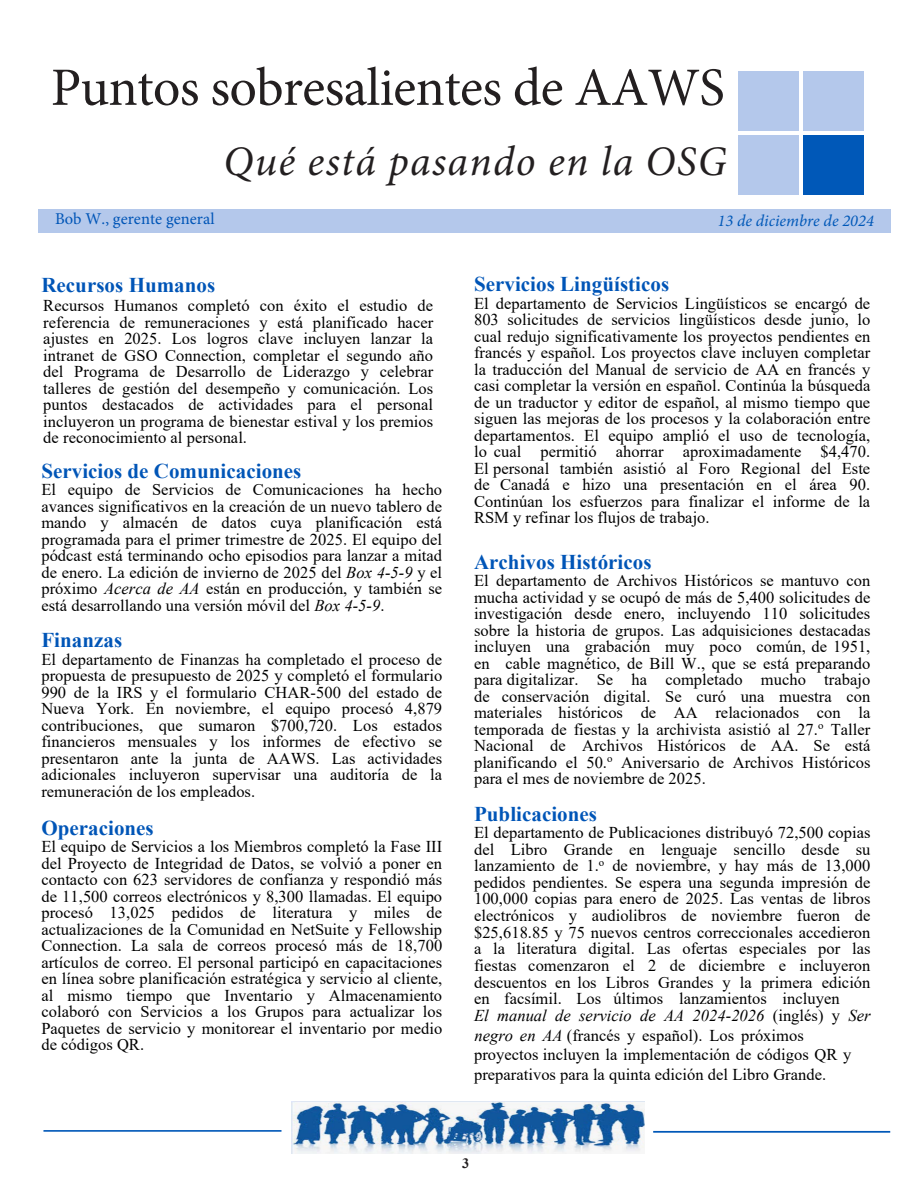
<style>
.page{position:relative;width:918px;height:1188px;background:#fff}
.page>*{position:absolute;margin:0;border:0;box-sizing:border-box;transform-origin:0 0}
.t1{font:54px "Minion Pro";letter-spacing:-.015em;color:#231f20}
.t2{font:italic 42px "Minion Pro";letter-spacing:.03em;color:#231f20}
.t3{font:700 21px "Times New Roman";color:#0055b7}
.t4{font:16.5px/16.5px "Times New Roman";letter-spacing:.005em;color:#000;text-align:justify}
.t5{font:16.5px "Minion Pro";letter-spacing:.005em;color:#0055b7}
.t6{font:italic 16.5px "Minion Pro";color:#0058b8}
.t7{font:700 14.25px "Times New Roman";color:#231f20}
.s1{font-style:italic}
</style>
<div class="page">
<div style="left:738px;top:71px;width:61px;height:60px;background:#b4c8eb"></div>
<div style="left:738px;top:135px;width:61px;height:60px;background:#b4c8eb"></div>
<div style="left:803px;top:71px;width:61px;height:60px;background:#b4c8eb"></div>
<div style="left:803px;top:135px;width:61px;height:60px;background:#0058b8"></div>
<div style="left:38px;top:209px;width:853px;height:24px;background:#b4c8eb"></div>
<img style="left:292px;top:1101px;width:352px;height:53px">
<hr style="left:653px;top:1130px;width:237px;height:3px;background:#0058b8">
<hr style="left:43px;top:1130px;width:239px;height:2px;background:#0058b8">
<p class="t1" style="left:51px;top:51px;width:676px">Puntos sobresalientes de AAWS</p>
<p class="t2" style="left:224px;top:133px;width:504px">Qué está pasando en la OSG</p>
<p class="t5" style="left:55px;top:208px;width:161px">Bob W., gerente general</p>
<p class="t6" style="left:718px;top:210px;width:158px">13 de diciembre de 2024</p>
<p class="t3" style="left:41px;top:270px;width:175px">Recursos Humanos</p>
<p class="t4" style="left:43px;top:297px;width:391px">Recursos Humanos completó con éxito el estudio de referencia de remuneraciones y está planificado hacer ajustes en 2025. Los logros clave incluyen lanzar la intranet de GSO Connection, completar el segundo año del Programa de Desarrollo de Liderazgo y celebrar talleres de gestión del desempeño y comunicación. Los puntos destacados de actividades para el personal incluyeron un programa de bienestar estival y los premios de reconocimiento al personal.</p>
<p class="t3" style="left:41px;top:456px;width:262px">Servicios de Comunicaciones</p>
<p class="t4" style="left:41px;top:481px;width:402px">El equipo de Servicios de Comunicaciones ha hecho avances significativos en la creación de un nuevo tablero de mando y almacén de datos cuya planificación está programada para el primer trimestre de 2025. El equipo del pódcast está terminando ocho episodios para lanzar a mitad de enero. La edición de invierno de 2025 del <span class="s1">Box 4-5-9</span> y el próximo <span class="s1">Acerca de AA</span> están en producción, y también se está desarrollando una versión móvil del <span class="s1">Box 4-5-9</span>.</p>
<p class="t3" style="left:41px;top:625px;width:82px">Finanzas</p>
<p class="t4" style="left:41px;top:650px;width:402px">El departamento de Finanzas ha completado el proceso de propuesta de presupuesto de 2025 y completó el formulario 990 de la IRS y el formulario CHAR-500 del estado de Nueva York. En noviembre, el equipo procesó 4,879 contribuciones, que sumaron $700,720. Los estados financieros mensuales y los informes de efectivo se presentaron ante la junta de AAWS. Las actividades adicionales incluyeron supervisar una auditoría de la remuneración de los empleados.</p>
<p class="t3" style="left:41px;top:813px;width:114px">Operaciones</p>
<p class="t4" style="left:41px;top:838px;width:402px">El equipo de Servicios a los Miembros completó la Fase III del Proyecto de Integridad de Datos, se volvió a poner en contacto con 623 servidores de confianza y respondió más de 11,500 correos electrónicos y 8,300 llamadas. El equipo procesó 13,025 pedidos de literatura y miles de actualizaciones de la Comunidad en NetSuite y Fellowship Connection. La sala de correos procesó más de 18,700 artículos de correo. El personal participó en capacitaciones en línea sobre planificación estratégica y servicio al cliente, al mismo tiempo que Inventario y Almacenamiento colaboró con Servicios a los Grupos para actualizar los Paquetes de servicio y monitorear el inventario por medio de códigos QR.</p>
<p class="t3" style="left:474px;top:269px;width:197px">Servicios Lingüísticos</p>
<p class="t4" style="left:474px;top:295px;width:398px">El departamento de Servicios Lingüísticos se encargó de 803 solicitudes de servicios lingüísticos desde junio, lo cual redujo significativamente los proyectos pendientes en francés y español. Los proyectos clave incluyen completar la traducción del Manual de servicio de AA en francés y casi completar la versión en español. Continúa la búsqueda de un traductor y editor de español, al mismo tiempo que siguen las mejoras de los procesos y la colaboración entre departamentos. El equipo amplió el uso de tecnología, lo cual permitió ahorrar aproximadamente $4,470.<br>El personal también asistió al Foro Regional del Este de Canadá e hizo una presentación en el área 90.<br>Continúan los esfuerzos para finalizar el informe de la RSM y refinar los flujos de trabajo.</p>
<p class="t3" style="left:474px;top:546px;width:179px">Archivos Históricos</p>
<p class="t4" style="left:474px;top:572px;width:398px">El departamento de Archivos Históricos se mantuvo con mucha actividad y se ocupó de más de 5,400 solicitudes de investigación desde enero, incluyendo 110 solicitudes sobre la historia de grupos. Las adquisiciones destacadas incluyen una grabación muy poco común, de 1951, en cable magnético, de Bill W., que se está preparando para digitalizar. Se ha completado mucho trabajo de conservación digital. Se curó una muestra con materiales históricos de AA relacionados con la temporada de fiestas y la archivista asistió al 27.<sup>o</sup> Taller Nacional de Archivos Históricos de AA. Se está planificando el 50.<sup>o</sup> Aniversario de Archivos Históricos para el mes de noviembre de 2025.</p>
<p class="t3" style="left:474px;top:798px;width:125px">Publicaciones</p>
<p class="t4" style="left:474px;top:824px;width:398px;text-align:left">El departamento de Publicaciones distribuyó 72,500 copias del Libro Grande en lenguaje sencillo desde su lanzamiento de 1.<sup>o</sup> de noviembre, y hay más de 13,000 pedidos pendientes. Se espera una segunda impresión de 100,000 copias para enero de 2025. Las ventas de libros electrónicos y audiolibros de noviembre fueron de $25,618.85 y 75 nuevos centros correccionales accedieron a la literatura digital. Las ofertas especiales por las fiestas comenzaron el 2 de diciembre e incluyeron descuentos en los Libros Grandes y la primera edición en facsímil. Los últimos lanzamientos incluyen<br><span class="s1">El manual de servicio de AA 2024-2026</span> (inglés) y <span class="s1">Ser</span></p>
<p class="t4" style="left:474px;top:1025px;width:379px;line-height:19.8px;text-align:left"><span class="s1">negro en AA</span> (francés y español). Los próximos proyectos incluyen la implementación de códigos QR y preparativos para la quinta edición del Libro Grande.</p>
<p class="t7" style="left:462px;top:1153px;width:9px">3</p>
</div>
